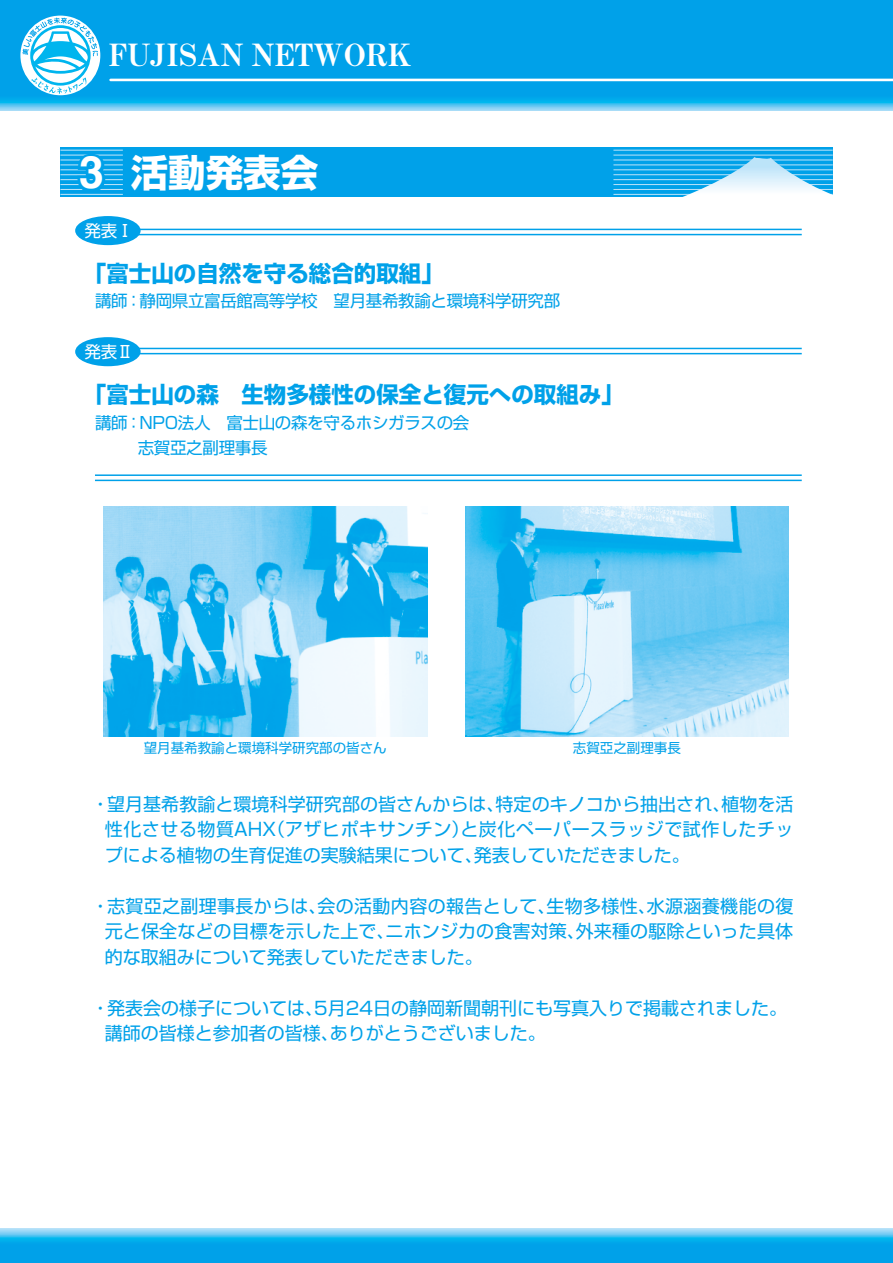
<style>
.page{position:relative;width:893px;height:1263px;background:#fff}
.page>*{position:absolute;margin:0;border:0;box-sizing:border-box;transform-origin:0 0}
.t1{font:37.5px "Shin Go Bold 90 pv RKSJ H";color:#fff}
.t2{font:31.5px "Midashi Min MA31 90 pv RKSJ H";color:#fff}
.t3{font:22.5px "Shin Go Bold 90 pv RKSJ H";color:#00a1e9}
.t4{font:18px/25.5px "Shin Go regular 90 pv RKSJ H";color:#00a1e9;text-align:justify}
.t5{font:16.5px/25.5px "Shin Go regular 90 pv RKSJ H";letter-spacing:-.02em;color:#00a1e9}
.t6{font:16.5px "Shin Go regular 90 pv RKSJ H";letter-spacing:-.02em;color:#fff}
.t7{font:13.5px "Shin Go regular 90 pv RKSJ H";color:#00a1e9}
.s1{font-family:"Helvetica";font-weight:700;font-size:44.55px;color:#00a1e9}
</style>
<div class="page">
<svg style="left:0;top:0;width:893px;height:111px"></svg>
<svg style="left:108px;top:69px;width:785px;height:14px"></svg>
<svg style="left:22px;top:17px;width:76px;height:77px"></svg>
<svg style="left:0;top:1229px;width:893px;height:34px"></svg>
<div style="left:75px;top:216px;width:66px;height:29px;background:#00a1e9;border-radius:50%"></div>
<div style="left:75px;top:337px;width:66px;height:29px;background:#00a1e9;border-radius:50%"></div>
<div style="left:60px;top:147px;width:773px;height:50px;background:#00a1e9"></div>
<hr style="left:60px;top:150px;width:63px;height:1px;background:#bbe3f9">
<hr style="left:60px;top:155px;width:63px;height:1px;background:#bbe3f9">
<hr style="left:60px;top:159px;width:63px;height:2px;background:#bbe3f9">
<hr style="left:60px;top:164px;width:63px;height:1px;background:#bbe3f9">
<hr style="left:60px;top:169px;width:63px;height:1px;background:#bbe3f9">
<hr style="left:60px;top:174px;width:63px;height:1px;background:#bbe3f9">
<hr style="left:60px;top:179px;width:63px;height:1px;background:#bbe3f9">
<hr style="left:60px;top:184px;width:63px;height:1px;background:#bbe3f9">
<hr style="left:60px;top:189px;width:63px;height:1px;background:#bbe3f9">
<hr style="left:60px;top:194px;width:63px;height:1px;background:#bbe3f9">
<svg style="left:65px;top:149px;width:45px;height:46px"></svg>
<hr style="left:613px;top:150px;width:220px;height:1px;background:#bbe3f9">
<hr style="left:613px;top:155px;width:220px;height:1px;background:#bbe3f9">
<hr style="left:613px;top:160px;width:220px;height:1px;background:#bbe3f9">
<hr style="left:613px;top:165px;width:220px;height:1px;background:#bbe3f9">
<hr style="left:613px;top:169px;width:220px;height:1px;background:#bbe3f9">
<hr style="left:613px;top:174px;width:220px;height:1px;background:#bbe3f9">
<hr style="left:613px;top:179px;width:220px;height:1px;background:#bbe3f9">
<hr style="left:613px;top:184px;width:220px;height:1px;background:#bbe3f9">
<hr style="left:613px;top:189px;width:220px;height:1px;background:#bbe3f9">
<hr style="left:613px;top:194px;width:220px;height:1px;background:#bbe3f9">
<svg style="left:662px;top:157px;width:171px;height:40px"></svg>
<img style="left:104px;top:507px;width:323px;height:230px">
<img style="left:465px;top:507px;width:324px;height:230px">
<hr style="left:134px;top:229px;width:668px;height:1px;background:#00a1e9">
<hr style="left:134px;top:234px;width:668px;height:1px;background:#00a1e9">
<hr style="left:134px;top:348px;width:668px;height:1px;background:#00a1e9">
<hr style="left:134px;top:353px;width:668px;height:1px;background:#00a1e9">
<hr style="left:95px;top:474px;width:707px;height:2px;background:#00a1e9">
<hr style="left:95px;top:480px;width:707px;height:1px;background:#00a1e9">
<h2 class="t2" style="left:109px;top:43px;width:304px">FUJISAN NETWORK</h2>
<h1 class="t1" style="left:79px;top:158px;width:240px"><span class="s1">3</span> 活動発表会</h1>
<p class="t6" style="left:85px;top:224px;width:50px">発表Ⅰ</p>
<p class="t3" style="left:84px;top:265px;width:361px">「富士山の自然を守る総合的取組」</p>
<p class="t5" style="left:95px;top:291px;width:467px">講師：静岡県立富岳館高等学校　望月基希教諭と環境科学研究部</p>
<p class="t6" style="left:85px;top:346px;width:50px">発表Ⅱ</p>
<p class="t3" style="left:84px;top:386px;width:541px">「富士山の森　生物多様性の保全と復元への取組み」</p>
<p class="t5" style="left:95px;top:412px;width:376px">講師：NPO法人　富士山の森を守るホシガラスの会　　 志賀亞之副理事長</p>
<p class="t7" style="left:144px;top:743px;width:244px">望月基希教諭と環境科学研究部の皆さん</p>
<p class="t7" style="left:573px;top:743px;width:109px">志賀亞之副理事長</p>
<p class="t4" style="left:105px;top:794px;width:690px;text-indent:-13px">・望月基希教諭と環境科学研究部の皆さんからは、特定のキノコから抽出され、植物を活性化させる物質AHX（アザヒポキサンチン）と炭化ペーパースラッジで試作したチップによる植物の生育促進の実験結果について、発表していただきました。</p>
<p class="t4" style="left:105px;top:896px;width:690px;text-indent:-14px">・志賀亞之副理事長からは、会の活動内容の報告として、生物多様性、水源涵養機能の復元と保全などの目標を示した上で、ニホンジカの食害対策、外来種の駆除といった具体的な取組みについて発表していただきました。</p>
<p class="t4" style="left:105px;top:998px;width:684px;text-indent:-14px">・発表会の様子については、5月24日の静岡新聞朝刊にも写真入りで掲載されました。講師の皆様と参加者の皆様、ありがとうございました。</p>
</div>
